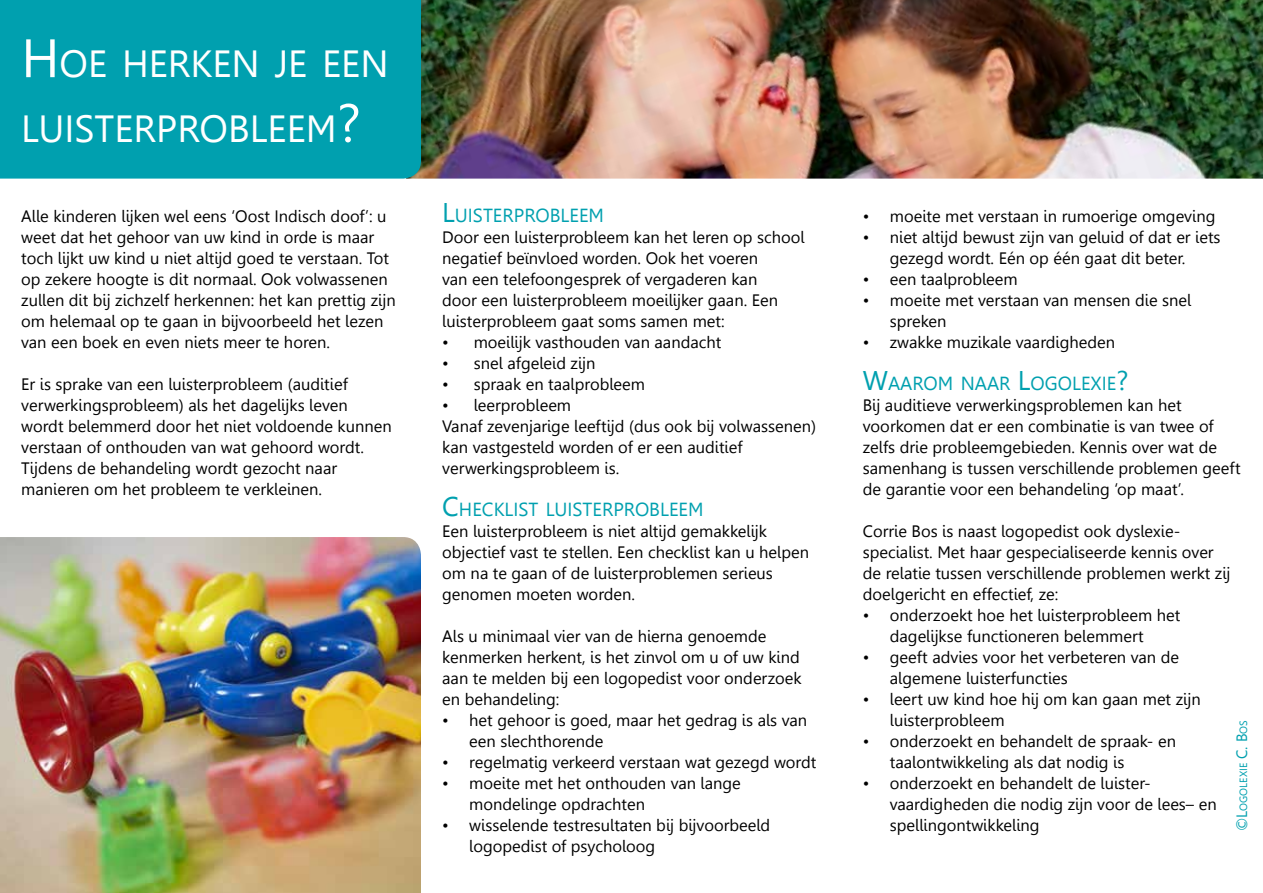
<style>
.page{position:relative;width:1263px;height:893px;background:#fff}
.page>*{position:absolute;margin:0;border:0;box-sizing:border-box;transform-origin:0 0}
.t1{font:37.8px/64.8px "Gisha";color:#fff}
.t2{font:18.9px "Gisha";color:#00a0af}
.t3{font:16.5px/21px "Gisha";color:#000}
.t4{font:10.5px "Gisha";color:#00a0af}
.s1{font-size:54px}
.s2{font-size:27px}
.s3{font-size:15px}
</style>
<div class="page">
<img style="left:0;top:537px;width:421px;height:356px">
<img style="left:421px;top:0;width:842px;height:179px">
<div style="left:0;top:0;width:421px;height:179px;background:#00a0af"></div>
<h1 class="t1" style="left:21px;top:32px;width:369px"><span class="s1">H</span> OE HERKEN JE EEN<br>LUISTERPROBLEEM<span class="s1">?</span></h1>
<p class="t3" style="left:21px;top:206px;width:376px">Alle kinderen lijken wel eens ‘Oost Indisch doof’: u weet dat het gehoor van uw kind in orde is maar toch lijkt uw kind u niet altijd goed te verstaan. Tot op zekere hoogte is dit normaal. Ook volwassenen zullen dit bij zichzelf herkennen: het kan prettig zijn om helemaal op te gaan in bijvoorbeeld het lezen van een boek en even niets meer te horen.</p>
<p class="t3" style="left:21px;top:374px;width:372px">Er is sprake van een luisterprobleem (auditief verwerkingsprobleem) als het dagelijks leven wordt belemmerd door het niet voldoende kunnen verstaan of onthouden van wat gehoord wordt.<br>Tijdens de behandeling wordt gezocht naar manieren om het probleem te verkleinen.</p>
<p class="t2" style="left:442px;top:204px;width:163px"><span class="s2">L</span>UISTERPROBLEEM</p>
<p class="t3" style="left:442px;top:227px;width:364px">Door een luisterprobleem kan het leren op school negatief beïnvloed worden. Ook het voeren<br>van een telefoongesprek of vergaderen kan<br>door een luisterprobleem moeilijker gaan. Een luisterprobleem gaat soms samen met:</p>
<p class="t3" style="left:442px;top:332px;width:281px">• moeilijk vasthouden van aandacht</p>
<p class="t3" style="left:442px;top:353px;width:155px">• snel afgeleid zijn</p>
<p class="t3" style="left:442px;top:374px;width:204px">• spraak en taalprobleem</p>
<p class="t3" style="left:442px;top:395px;width:375px">• leerprobleem<br>Vanaf zevenjarige leeftijd (dus ook bij volwassenen) kan vastgesteld worden of er een auditief verwerkingsprobleem is.</p>
<p class="t2" style="left:442px;top:498px;width:263px"><span class="s2">C</span>HECKLIST LUISTERPROBLEEM</p>
<p class="t3" style="left:442px;top:521px;width:368px">Een luisterprobleem is niet altijd gemakkelijk objectief vast te stellen. Een checklist kan u helpen om na te gaan of de luisterproblemen serieus genomen moeten worden.</p>
<p class="t3" style="left:442px;top:626px;width:361px">Als u minimaal vier van de hierna genoemde kenmerken herkent, is het zinvol om u of uw kind aan te melden bij een logopedist voor onderzoek en behandeling:</p>
<p class="t3" style="left:469px;top:710px;width:339px;text-indent:-27px">• het gehoor is goed, maar het gedrag is als van een slechthorende</p>
<p class="t3" style="left:442px;top:752px;width:376px">• regelmatig verkeerd verstaan wat gezegd wordt</p>
<p class="t3" style="left:469px;top:773px;width:273px;text-indent:-27px">• moeite met het onthouden van lange mondelinge opdrachten</p>
<p class="t3" style="left:469px;top:815px;width:303px;text-indent:-27px">• wisselende testresultaten bij bijvoorbeeld logopedist of psycholoog</p>
<p class="t3" style="left:863px;top:206px;width:354px">• moeite met verstaan in rumoerige omgeving</p>
<p class="t3" style="left:863px;top:227px;width:359px;text-align:center">• niet altijd bewust zijn van geluid of dat er iets gezegd wordt. Eén op één gaat dit beter.</p>
<p class="t3" style="left:863px;top:269px;width:156px">• een taalprobleem</p>
<p class="t3" style="left:890px;top:290px;width:303px;text-indent:-27px">• moeite met verstaan van mensen die snel spreken</p>
<p class="t3" style="left:863px;top:332px;width:254px">• zwakke muzikale vaardigheden</p>
<p class="t2" style="left:863px;top:372px;width:267px"><span class="s2">W</span>AAROM NAAR <span class="s2">L</span>OGOLEXIE<span class="s2">?</span></p>
<p class="t3" style="left:863px;top:395px;width:379px">Bij auditieve verwerkingsproblemen kan het voorkomen dat er een combinatie is van twee of zelfs drie probleemgebieden. Kennis over wat de samenhang is tussen verschillende problemen geeft de garantie voor een behandeling ‘op maat’.</p>
<p class="t3" style="left:863px;top:521px;width:369px">Corrie Bos is naast logopedist ook dyslexie&shy;specialist. Met haar gespecialiseerde kennis over de relatie tussen verschillende problemen werkt zij doelgericht en effectief, ze:</p>
<p class="t3" style="left:863px;top:605px;width:319px;text-align:center">• onderzoekt hoe het luisterprobleem het dagelijkse functioneren belemmert</p>
<p class="t3" style="left:890px;top:647px;width:291px;text-indent:-27px">• geeft advies voor het verbeteren van de algemene luisterfuncties</p>
<p class="t3" style="left:890px;top:689px;width:312px;text-indent:-27px">• leert uw kind hoe hij om kan gaan met zijn luisterprobleem</p>
<p class="t3" style="left:890px;top:731px;width:288px;text-indent:-27px">• onderzoekt en behandelt de spraak- en taalontwikkeling als dat nodig is</p>
<p class="t3" style="left:890px;top:773px;width:328px;text-indent:-27px">• onderzoekt en behandelt de luister&shy;vaardigheden die nodig zijn voor de lees– en spellingontwikkeling</p>
<p class="t4" style="left:1237px;top:831px;width:112px;rotate:-90deg"><span class="s3">©L</span>OGOLEXIE <span class="s3">C. B</span>OS</p>
</div>
